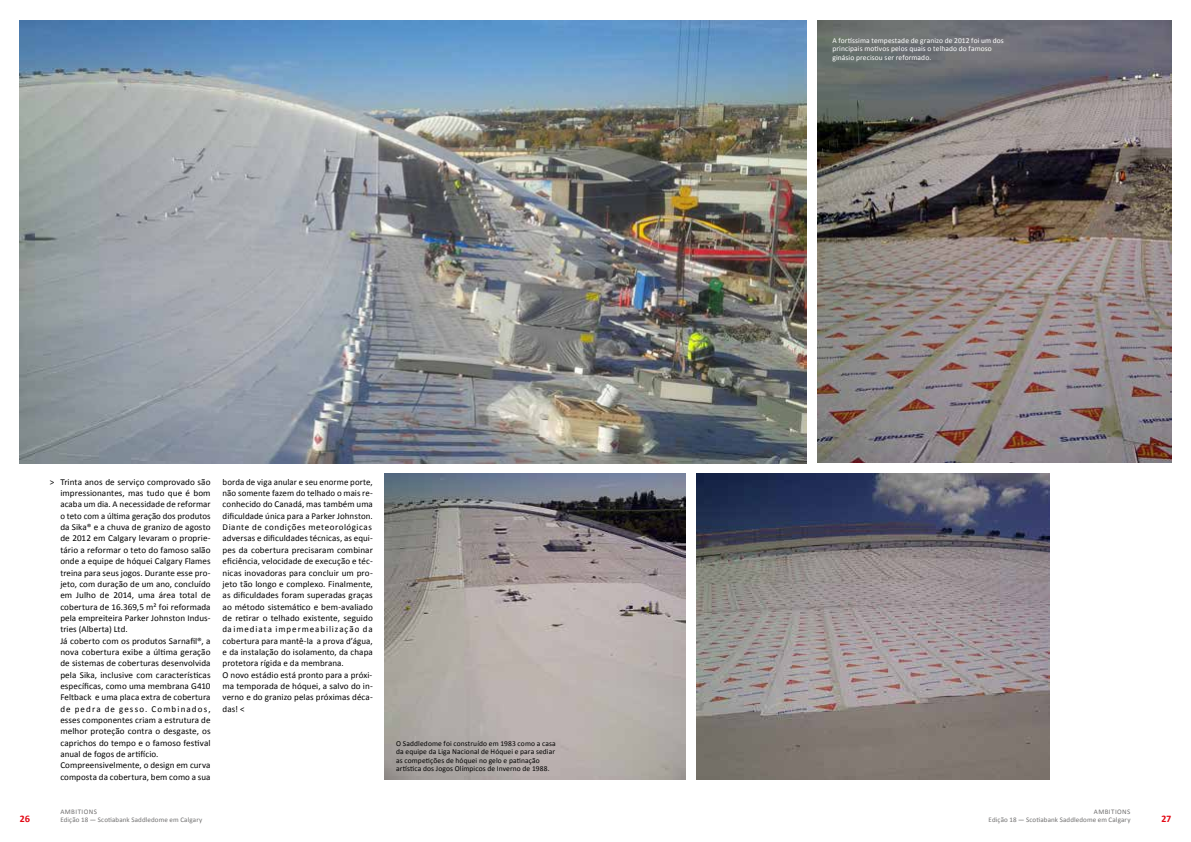
<style>
.page{position:relative;width:1191px;height:842px;background:#fff}
.page>*{position:absolute;margin:0;border:0;box-sizing:border-box;transform-origin:0 0}
.t1{font:700 10px "Calibri";color:#e30613}
.t2{font:9px/11.3px "Calibri";letter-spacing:.005em;color:#000}
.t3{font:7.5px/8.5px "Calibri";letter-spacing:.015em;color:#000}
.t4{font:7.5px/8.5px "Calibri";letter-spacing:.015em;color:#fff}
.t5{font:7px/8.4px "Calibri";letter-spacing:.015em;color:#706f6f;text-align:right}
</style>
<div class="page">
<img style="left:20px;top:21px;width:786px;height:442px">
<img style="left:818px;top:21px;width:353px;height:441px">
<img style="left:384px;top:473px;width:301px;height:307px">
<img style="left:696px;top:473px;width:353px;height:307px">
<p class="t2" style="left:60px;top:476px;width:152px">Trinta anos de serviço comprovado são impressionantes, mas tudo que é bom acaba um dia. A necessidade de reformar o teto com a última geração dos produtos da Sika® e a chuva de granizo de agosto de 2012 em Calgary levaram o proprie&shy;tário a reformar o teto do famoso salão onde a equipe de hóquei Calgary Flames treina para seus jogos. Durante esse pro&shy;jeto, com duração de um ano, concluído em Julho de 2014, uma área total de cobertura de 16.369,5 m² foi reformada pela empreiteira Parker Johnston Indus&shy;tries (Alberta) Ltd.<br>Já coberto com os produtos Sarnafil®, a nova cobertura exibe a última geração de sistemas de coberturas desenvolvida pela Sika, inclusive com características específicas, como uma membrana G410<br>Feltback e uma placa extra de cobertura de pedra de gesso. Combinados, esses componentes criam a estrutura de melhor proteção contra o desgaste, os caprichos do tempo e o famoso festival anual de fogos de artifício.<br>Compreensivelmente, o design em curva composta da cobertura, bem como a sua</p>
<p class="t2" style="left:223px;top:476px;width:152px">borda de viga anular e seu enorme porte, não somente fazem do telhado o mais re&shy;conhecido do Canadá, mas também uma dificuldade única para a Parker Johnston.<br>Diante de condições meteorológicas adversas e dificuldades técnicas, as equi&shy;pes da cobertura precisaram combinar eficiência, velocidade de execução e téc&shy;nicas inovadoras para concluir um pro&shy;jeto tão longo e complexo. Finalmente, as dificuldades foram superadas graças ao método sistemático e bem-avaliado de retirar o telhado existente, seguido da imediata impermeabilização da cobertura para mantê-la a prova d’água, e da instalação do isolamento, da chapa protetora rígida e da membrana.<br>O novo estádio está pronto para a próxi&shy;ma temporada de hóquei, a salvo do in&shy;verno e do granizo pelas próximas déca&shy;das! &lt;</p>
<p class="t2" style="left:50px;top:476px;width:6px">&gt;</p>
<p class="t3" style="left:396px;top:739px;width:161px">O Saddledome foi construído em 1983 como a casa da equipe da Liga Nacional de Hóquei e para sediar as competições de hóquei no gelo e patinação artística dos Jogos Olímpicos de Inverno de 1988.</p>
<p class="t4" style="left:832px;top:36px;width:173px">A fortíssima tempestade de granizo de 2012 foi um dos principais motivos pelos quais o telhado do famoso ginásio precisou ser reformado.</p>
<p class="t5" style="left:60px;top:807px;width:143px;text-align:left">AMBITIONS<br>Edição 18 — Scotiabank Saddledome em Calgary</p>
<p class="t5" style="left:988px;top:807px;width:143px">AMBITIONS<br>Edição 18 — Scotiabank Saddledome em Calgary</p>
<p class="t1" style="left:20px;top:812px;width:12px">26</p>
<p class="t1" style="left:1161px;top:812px;width:11px">27</p>
</div>
